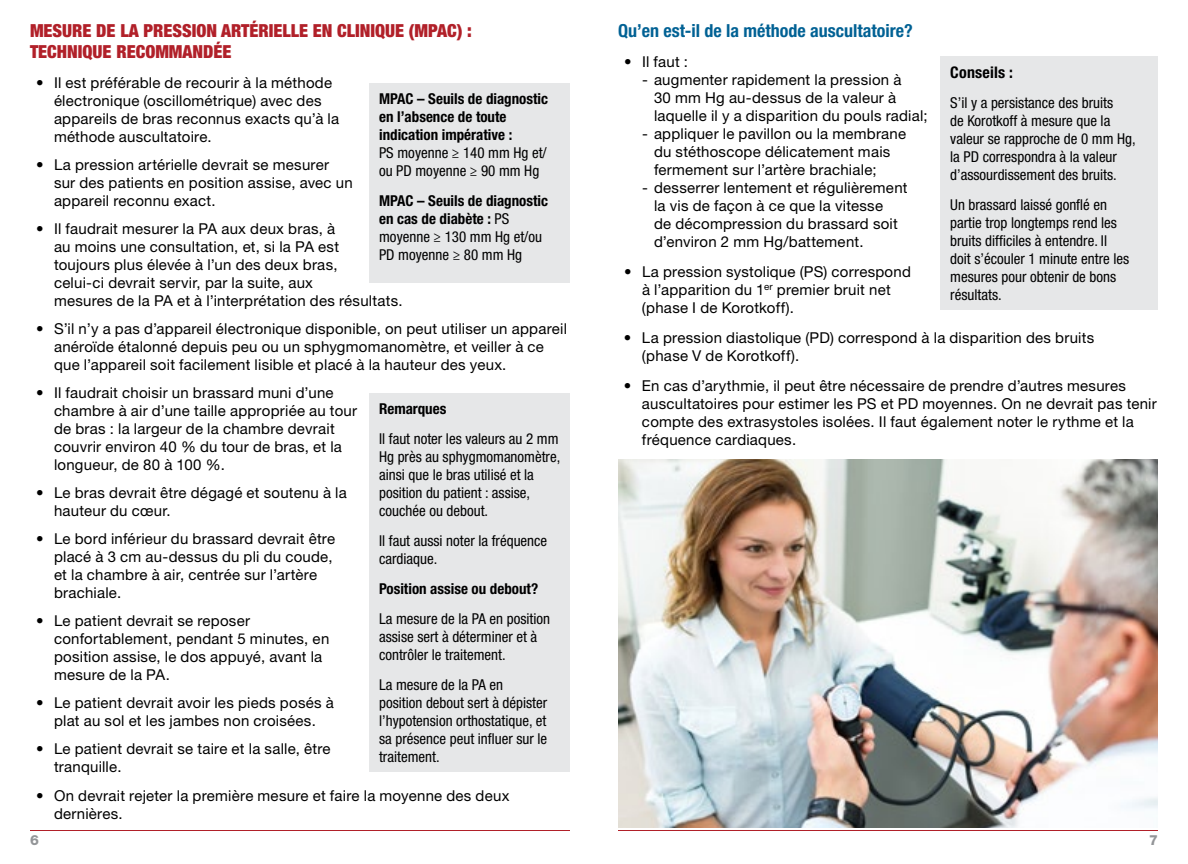
<style>
.page{position:relative;width:1188px;height:864px;background:#fff}
.page>*{position:absolute;margin:0;border:0;box-sizing:border-box;transform-origin:0 0}
.t1{font:900 condensed 18px/21.6px "Helvetica Neue LT Std";color:#b12029}
.t2{font:700 condensed 18px "Helvetica Neue LT Std";color:#006194}
.t3{font:700 condensed 16px "Helvetica Neue LT Std";letter-spacing:.015em;color:#000}
.t4{font:15px/18px "Helvetica Neue LT Std";letter-spacing:.015em;color:#000}
.t5{font:condensed 15px/18px "Helvetica Neue LT Std";color:#000}
.t6{font:700 condensed 15px/18px "Helvetica Neue LT Std";color:#000}
.t7{font:800 14px "Helvetica Neue LT Std";color:#939598}
.s1{font-weight:400}
</style>
<div class="page">
<hr style="left:30px;top:830px;width:540px;height:1px;background:#b12029">
<hr style="left:618px;top:830px;width:540px;height:1px;background:#b12029">
<div style="left:369px;top:83px;width:201px;height:199px;background:#e6e7e8"></div>
<div style="left:369px;top:393px;width:201px;height:379px;background:#e6e7e8"></div>
<div style="left:940px;top:56px;width:218px;height:254px;background:#e6e7e8"></div>
<img style="left:618px;top:460px;width:540px;height:368px">
<p class="t1" style="left:30px;top:19px;width:443px">MESURE DE LA PRESSION ARTÉRIELLE EN CLINIQUE (MPAC) :<br>TECHNIQUE RECOMMANDÉE</p>
<p class="t4" style="left:54px;top:74px;width:287px;text-indent:-18px">• Il est préférable de recourir à la méthode électronique (oscillométrique) avec des appareils de bras reconnus exacts qu’à la méthode auscultatoire.</p>
<p class="t4" style="left:54px;top:156px;width:300px;text-indent:-18px">• La pression artérielle devrait se mesurer sur des patients en position assise, avec un appareil reconnu exact.</p>
<p class="t4" style="left:54px;top:220px;width:350px;text-indent:-18px">• Il faudrait mesurer la PA aux deux bras, à<br>au moins une consultation, et, si la PA est<br>toujours plus élevée à l’un des deux bras,<br>celui-ci devrait servir, par la suite, aux<br>mesures de la PA et à l’interprétation des résultats.</p>
<p class="t4" style="left:54px;top:320px;width:515px;text-indent:-18px">• S’il n’y a pas d’appareil électronique disponible, on peut utiliser un appareil anéroïde étalonné depuis peu ou un sphygmomanomètre, et veiller à ce que l’appareil soit facilement lisible et placé à la hauteur des yeux.</p>
<p class="t4" style="left:54px;top:384px;width:305px;text-indent:-18px">• Il faudrait choisir un brassard muni d’une chambre à air d’une taille appropriée au tour de bras : la largeur de la chambre devrait couvrir environ 40 % du tour de bras, et la longueur, de 80 à 100 %.</p>
<p class="t4" style="left:54px;top:484px;width:294px;text-indent:-18px">• Le bras devrait être dégagé et soutenu à la hauteur du cœur.</p>
<p class="t4" style="left:54px;top:530px;width:283px;text-indent:-18px">• Le bord inférieur du brassard devrait être placé à 3 cm au-dessus du pli du coude, et la chambre à air, centrée sur l’artère brachiale.</p>
<p class="t4" style="left:54px;top:612px;width:277px;text-indent:-18px">• Le patient devrait se reposer confortablement, pendant 5 minutes, en position assise, le dos appuyé, avant la mesure de la PA.</p>
<p class="t4" style="left:36px;top:694px;width:299px;text-align:center">• Le patient devrait avoir les pieds posés à plat au sol et les jambes non croisées.</p>
<p class="t4" style="left:54px;top:740px;width:278px;text-indent:-18px">• Le patient devrait se taire et la salle, être tranquille.</p>
<p class="t4" style="left:54px;top:786px;width:457px;text-indent:-18px">• On devrait rejeter la première mesure et faire la moyenne des deux dernières.</p>
<p class="t6" style="left:379px;top:89px;width:171px">MPAC – Seuils de diagnostic en l’absence de toute indication impérative :</p>
<p class="t5" style="left:379px;top:143px;width:169px">PS moyenne ≥ 140 mm Hg et/ ou PD moyenne ≥ 90 mm Hg</p>
<p class="t6" style="left:379px;top:191px;width:171px">MPAC – Seuils de diagnostic en cas de diabète : <span class="s1">PS moyenne ≥ 130 mm Hg et/ou<br>PD moyenne ≥ 80 mm Hg</span></p>
<p class="t6" style="left:379px;top:399px;width:69px">Remarques</p>
<p class="t5" style="left:379px;top:429px;width:183px">Il faut noter les valeurs au 2 mm<br>Hg près au sphygmomanomètre, ainsi que le bras utilisé et la position du patient : assise, couchée ou debout.</p>
<p class="t5" style="left:379px;top:531px;width:170px">Il faut aussi noter la fréquence cardiaque.</p>
<p class="t6" style="left:379px;top:579px;width:161px">Position assise ou debout?</p>
<p class="t5" style="left:379px;top:609px;width:172px">La mesure de la PA en position assise sert à déterminer et à contrôler le traitement.</p>
<p class="t5" style="left:379px;top:675px;width:170px">La mesure de la PA en position debout sert à dépister l’hypotension orthostatique, et sa présence peut influer sur le traitement.</p>
<p class="t2" style="left:618px;top:20px;width:296px">Qu’en est-il de la méthode auscultatoire?</p>
<p class="t4" style="left:624px;top:52px;width:66px">• Il faut :</p>
<p class="t4" style="left:654px;top:70px;width:275px;text-indent:-12px">- augmenter rapidement la pression à<br>30 mm Hg au-dessus de la valeur à laquelle il y a disparition du pouls radial;</p>
<p class="t4" style="left:654px;top:124px;width:254px;text-indent:-12px">- appliquer le pavillon ou la membrane du stéthoscope délicatement mais fermement sur l’artère brachiale;</p>
<p class="t4" style="left:654px;top:178px;width:255px;text-indent:-12px">- desserrer lentement et régulièrement la vis de façon à ce que la vitesse<br>de décompression du brassard soit d’environ 2 mm Hg/battement.</p>
<p class="t4" style="left:642px;top:262px;width:270px;text-indent:-18px">• La pression systolique (PS) correspond à l’apparition du 1<sup>er</sup> premier bruit net (phase I de Korotkoff).</p>
<p class="t4" style="left:642px;top:328px;width:454px;text-indent:-18px">• La pression diastolique (PD) correspond à la disparition des bruits (phase V de Korotkoff).</p>
<p class="t4" style="left:642px;top:376px;width:516px;text-indent:-18px">• En cas d’arythmie, il peut être nécessaire de prendre d’autres mesures auscultatoires pour estimer les PS et PD moyennes. On ne devrait pas tenir compte des extrasystoles isolées. Il faut également noter le rythme et la fréquence cardiaques.</p>
<p class="t3" style="left:950px;top:62px;width:64px">Conseils :</p>
<p class="t5" style="left:950px;top:93px;width:187px">S’il y a persistance des bruits<br>de Korotkoff à mesure que la valeur se rapproche de 0 mm Hg, la PD correspondra à la valeur d’assourdissement des bruits.</p>
<p class="t5" style="left:950px;top:195px;width:181px">Un brassard laissé gonflé en partie trop longtemps rend les bruits difficiles à entendre. Il doit s’écouler 1 minute entre les mesures pour obtenir de bons résultats.</p>
<p class="t7" style="left:30px;top:832px;width:10px">6</p>
<p class="t7" style="left:1149px;top:832px;width:10px">7</p>
</div>
